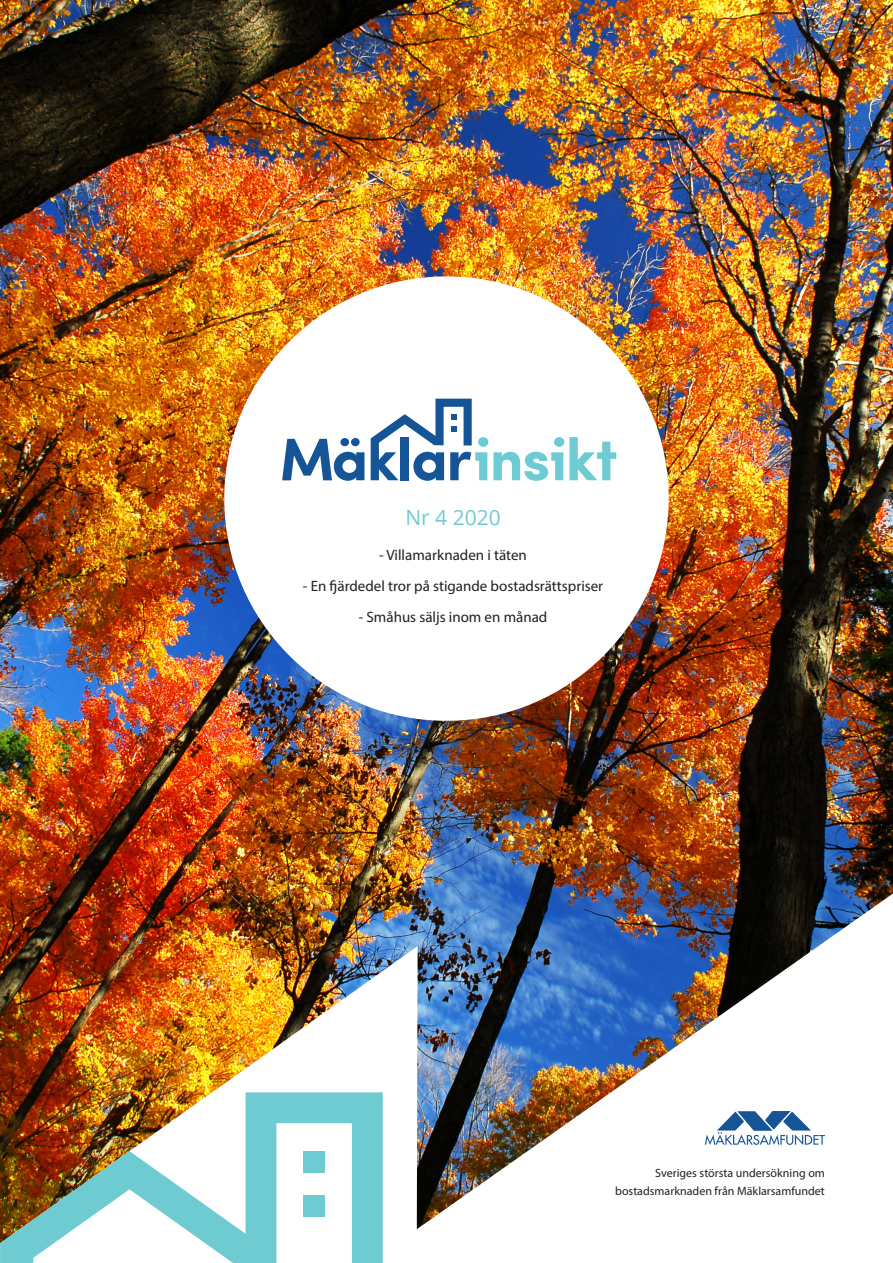
<style>
.page{position:relative;width:893px;height:1263px;background:#fff}
.page>*{position:absolute;margin:0;border:0;box-sizing:border-box;transform-origin:0 0}
.Cover_-_Main_Headlin{font:21px "Open Sans";color:#6fcbd2}
.Cover_-_Sub_Headline{font:15px "Myriad Pro";color:#231f20}
.Cover_-_Footnote{font:12px/18px "Myriad Pro";color:#231f20;text-align:right}
</style>
<div class="page">
<img style="left:0;top:0;width:893px;height:946px">
<img style="left:369px;top:893px;width:524px;height:336px">
<img style="left:0;top:946px;width:418px;height:284px">
<div style="left:224px;top:276px;width:445px;height:445px;background:#fff;border-radius:50%"></div>
<svg style="left:0;top:1092px;width:383px;height:171px"></svg>
<svg style="left:705px;top:1111px;width:120px;height:34px"></svg>
<div style="left:478px;top:437px;width:10px;height:10px;background:#6fcbd3;border-radius:50%"></div>
<svg style="left:494px;top:452px;width:69px;height:29px"></svg>
<div style="left:554px;top:437px;width:10px;height:10px;background:#6fcbd3;border-radius:50%"></div>
<svg style="left:569px;top:437px;width:47px;height:43px"></svg>
<svg style="left:371px;top:399px;width:116px;height:82px"></svg>
<svg style="left:282px;top:438px;width:82px;height:43px"></svg>
<p class="Cover_-_Main_Headlin" style="left:405px;top:503px;width:97px">Nr 4 2020</p>
<p class="Cover_-_Sub_Headline" style="left:379px;top:546px;width:149px">- Villamarknaden i täten</p>
<p class="Cover_-_Sub_Headline" style="left:303px;top:577px;width:302px">- En fjärdedel tror på stigande bostadsrättspriser</p>
<p class="Cover_-_Sub_Headline" style="left:359px;top:607px;width:190px">- Småhus säljs inom en månad</p>
<p class="Cover_-_Footnote" style="left:615px;top:1163px;width:211px">Sveriges största undersökning om bostadsmarknaden från Mäklarsamfundet</p>
</div>
